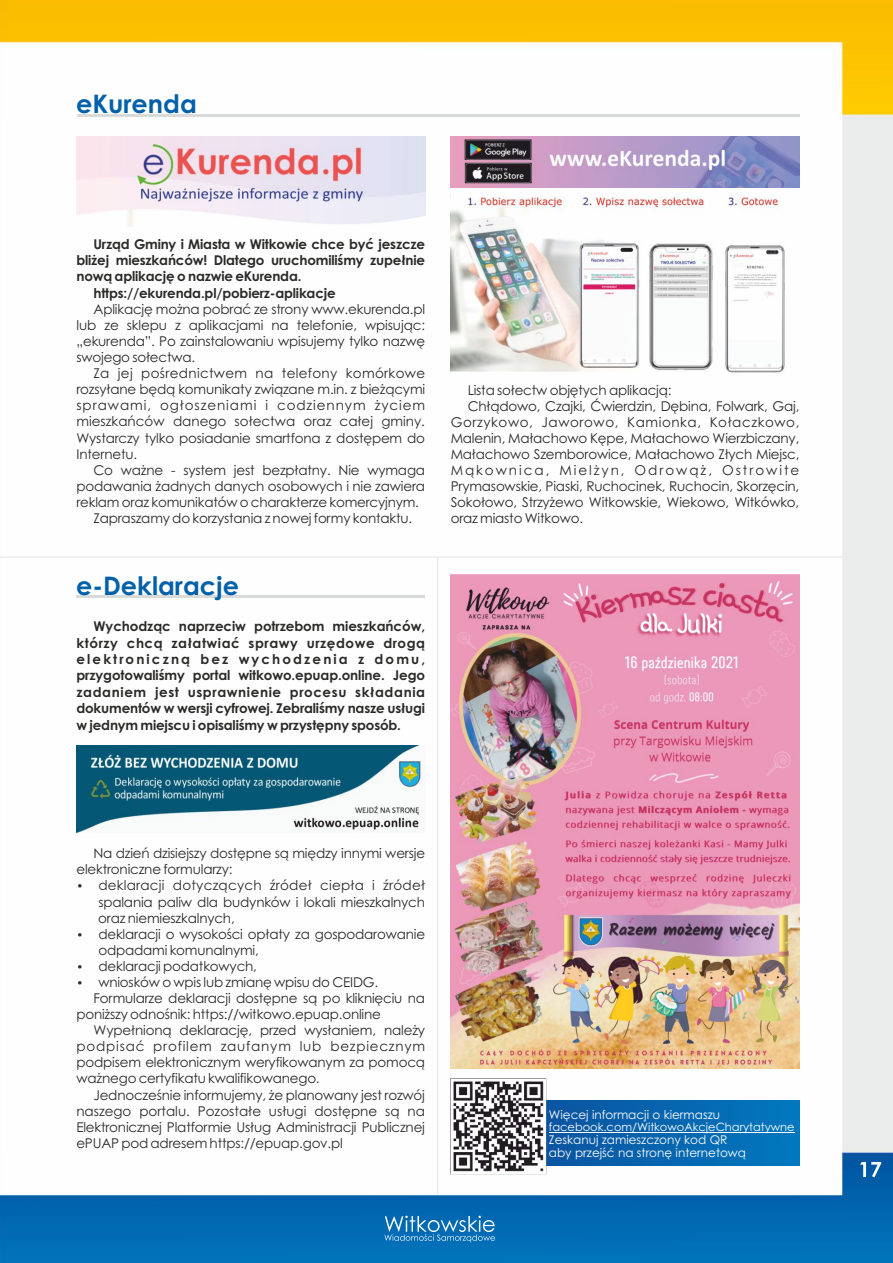
<style>
.page{position:relative;width:893px;height:1263px;background:#fff}
.page>*{position:absolute;margin:0;border:0;box-sizing:border-box;transform-origin:0 0}
.t1{font:700 25.5px "Century Gothic";color:#0060aa}
.t2{font:13.5px/16px "Century Gothic";letter-spacing:-.015em;color:#2b2a29;text-align:justify}
.t3{font:700 13.5px/16.4px "Century Gothic";letter-spacing:-.015em;color:#2b2a29;text-align:justify}
.t4{font:12px/12.9px "Century Gothic";color:#fefefe}
.t5{font:11.4px "Century Gothic";color:#fefefe}
.s1{font-size:11.55px}
</style>
<div class="page">
<img style="left:0;top:0;width:893px;height:1263px">
<svg style="left:860px;top:1162px;width:21px;height:15px"></svg>
<svg style="left:384px;top:1216px;width:111px;height:26px;background:#3488c2"></svg>
<hr style="left:77px;top:114px;width:722px;height:2px;background:#d9dada">
<img style="left:76px;top:136px;width:349px;height:91px">
<img style="left:451px;top:136px;width:348px;height:52px">
<img style="left:451px;top:191px;width:348px;height:181px">
<hr style="left:77px;top:595px;width:348px;height:3px;background:#d9dada">
<img style="left:77px;top:746px;width:348px;height:87px">
<img style="left:451px;top:575px;width:348px;height:493px">
<div style="left:545px;top:1101px;width:254px;height:65px;background:linear-gradient(to right,#0c54a0,#0078bf)"></div>
<hr style="left:549px;top:1132px;width:246px;height:1px;background:#fefefe">
<svg style="left:450px;top:1078px;width:96px;height:96px"></svg>
<img style="left:451px;top:1079px;width:94px;height:94px">
<hr style="left:0;top:556px;width:843px;height:2px;background:#ebecec">
<hr style="left:437px;top:557px;width:1px;height:638px;background:#ebecec">
<h1 class="t1" style="left:76px;top:94px;width:122px">eKurenda</h1>
<p class="t3" style="left:93px;top:237px;width:333px">Urząd Gminy i Miasta w Witkowie chce być jeszcze</p>
<p class="t3" style="left:76px;top:253px;width:350px">bliżej mieszkańców! Dlatego uruchomiliśmy zupełnie</p>
<p class="t3" style="left:76px;top:270px;width:227px">nową aplikację o nazwie eKurenda.</p>
<p class="t3" style="left:93px;top:286px;width:244px">https://ekurenda.pl/pobierz-aplikacje</p>
<p class="t2" style="left:77px;top:302px;width:350px;text-indent:17px">Aplikację można pobrać ze strony www.ekurenda.pl lub ze sklepu z aplikacjami na telefonie, wpisując: „ekurenda”. Po zainstalowaniu wpisujemy tylko nazwę swojego sołectwa.</p>
<p class="t2" style="left:76px;top:367px;width:350px;text-indent:17px">Za jej pośrednictwem na telefony komórkowe rozsyłane będą komunikaty związane m.in. z bieżącymi sprawami, ogłoszeniami i codziennym życiem mieszkańców danego sołectwa oraz całej gminy.<br>Wystarczy tylko posiadanie smartfona z dostępem do Internetu.</p>
<p class="t2" style="left:93px;top:463px;width:333px">Co ważne - system jest bezpłatny. Nie wymaga</p>
<p class="t2" style="left:76px;top:479px;width:350px">podawania żadnych danych osobowych i nie zawiera</p>
<p class="t2" style="left:76px;top:495px;width:344px">reklam oraz komunikatów o charakterze komercyjnym.</p>
<p class="t2" style="left:93px;top:511px;width:320px">Zapraszamy do korzystania z nowej formy kontaktu.</p>
<h1 class="t1" style="left:76px;top:576px;width:165px">e-Deklaracje</h1>
<p class="t3" style="left:76px;top:619px;width:350px;text-indent:17px">Wychodząc naprzeciw potrzebom mieszkańców, którzy chcą załatwiać sprawy urzędowe drogą elektroniczną bez wychodzenia z domu, przygotowaliśmy portal witkowo.epuap.online. Jego zadaniem jest usprawnienie procesu składania dokumentów w wersji cyfrowej. Zebraliśmy nasze usługi w jednym miejscu i opisaliśmy w przystępny sposób.</p>
<p class="t2" style="left:468px;top:383px;width:205px">Lista sołectw objętych aplikacją:</p>
<p class="t2" style="left:451px;top:399px;width:350px;text-indent:17px">Chłądowo, Czajki, Ćwierdzin, Dębina, Folwark, Gaj, Gorzykowo, Jaworowo, Kamionka, Kołaczkowo, Malenin, Małachowo Kępe, Małachowo Wierzbiczany, Małachowo Szemborowice, Małachowo Złych Miejsc, Mąkownica, Mielżyn, Odrowąż, Ostrowite Prymasowskie, Piaski, Ruchocinek, Ruchocin, Skorzęcin, Sokołowo, Strzyżewo Witkowskie, Wiekowo, Witkówko, oraz miasto Witkowo.</p>
<p class="t2" style="left:76px;top:846px;width:350px;text-indent:17px">Na dzień dzisiejszy dostępne są między innymi wersje elektroniczne formularzy:</p>
<p class="t2" style="left:98px;top:879px;width:328px;text-indent:-22px"><span class="s1">•</span> deklaracji dotyczących źródeł ciepła i źródeł spalania paliw dla budynków i lokali mieszkalnych oraz niemieszkalnych,</p>
<p class="t2" style="left:98px;top:927px;width:328px;text-indent:-22px"><span class="s1">•</span> deklaracji o wysokości opłaty za gospodarowanie odpadami komunalnymi,</p>
<p class="t2" style="left:76px;top:975px;width:303px"><span class="s1">•</span> wniosków o wpis lub zmianę wpisu do CEIDG.</p>
<p class="t2" style="left:93px;top:991px;width:333px">Formularze deklaracji dostępne są po kliknięciu na</p>
<p class="t2" style="left:76px;top:1007px;width:306px">poniższy odnośnik: https://witkowo.epuap.online</p>
<p class="t2" style="left:77px;top:959px;width:182px"><span class="s1">•</span> deklaracji podatkowych,</p>
<p class="t2" style="left:77px;top:1023px;width:350px;text-indent:17px">Wypełnioną deklarację, przed wysłaniem, należy podpisać profilem zaufanym lub bezpiecznym podpisem elektronicznym weryfikowanym za pomocą ważnego certyfikatu kwalifikowanego.</p>
<p class="t2" style="left:76px;top:1088px;width:350px;text-indent:17px">Jednocześnie informujemy, że planowany jest rozwój naszego portalu. Pozostałe usługi dostępne są na Elektronicznej Platformie Usług Administracji Publicznej ePUAP pod adresem https://epuap.gov.pl</p>
<p class="t4" style="left:549px;top:1109px;width:173px">Więcej informacji o kiermaszu</p>
<p class="t5" style="left:549px;top:1123px;width:247px">facebook.com/WitkowoAkcjeCharytatywne</p>
<p class="t4" style="left:549px;top:1134px;width:199px">Zeskanuj zamieszczony kod QR aby przejść na stronę internetową</p>
</div>
